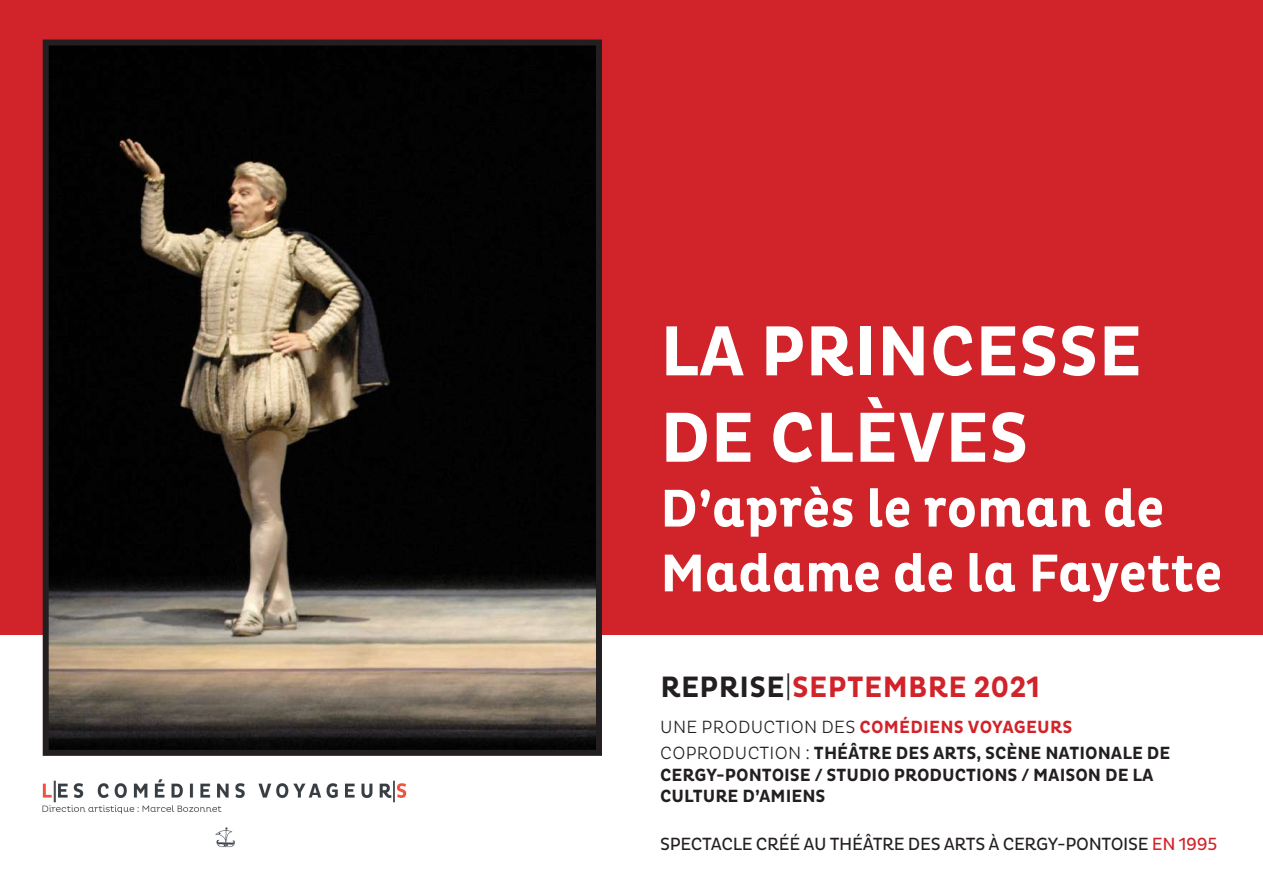
<style>
.page{position:relative;width:1263px;height:893px;background:#fff}
.page>*{position:absolute;margin:0;border:0;box-sizing:border-box;transform-origin:0 0}
.t1{font:700 72px/86.4px "Pluto Cond";color:#fff}
.t2{font:700 54px/64.8px "Pluto Cond";color:#fff}
.t3{font:700 30px "Pluto Cond";letter-spacing:.015em;color:#d1232a}
.t4{font:700 18px/25.8px "Pluto Cond";color:#231f20}
.t5{font:18px "Pluto Cond";letter-spacing:-.02em;color:#231f20}
.s1{color:#231f20}
.s2{font-weight:300;color:#231f20}
.s3{font-weight:300}
.s4{color:#d1232a}
</style>
<div class="page">
<div style="left:0;top:0;width:1263px;height:635px;background:#d1232a"></div>
<img style="left:50px;top:47px;width:545px;height:702px">
<div style="left:43px;top:40px;width:559px;height:716px;border:6px solid #231f20"></div>
<img style="left:42px;top:779px;width:365px;height:69px">
<h1 class="t1" style="left:660px;top:310px;width:483px">LA PRINCESSE<br>DE CLÈVES</h1>
<h2 class="t2" style="left:660px;top:477px;width:564px">D’après le roman de<br>Madame de la Fayette</h2>
<h3 class="t3" style="left:660px;top:670px;width:381px"><span class="s1">REPRISE</span><span class="s2">|</span>SEPTEMBRE 2021</h3>
<p class="t4" style="left:660px;top:715px;width:511px"><span class="s3">UNE PRODUCTION DES</span> <span class="s4">COMÉDIENS VOYAGEURS<br></span><span class="s3">COPRODUCTION :</span> THÉÂTRE DES ARTS, SCÈNE NATIONALE DE</p>
<p class="t4" style="left:660px;top:764px;width:495px;line-height:21.6px">CERGY-PONTOISE / STUDIO PRODUCTIONS / MAISON DE LA<br>CULTURE D’AMIENS</p>
<p class="t5" style="left:660px;top:833px;width:559px">SPECTACLE CRÉÉ AU THÉÂTRE DES ARTS À CERGY-PONTOISE <span class="s4">EN 1995</span></p>
</div>
